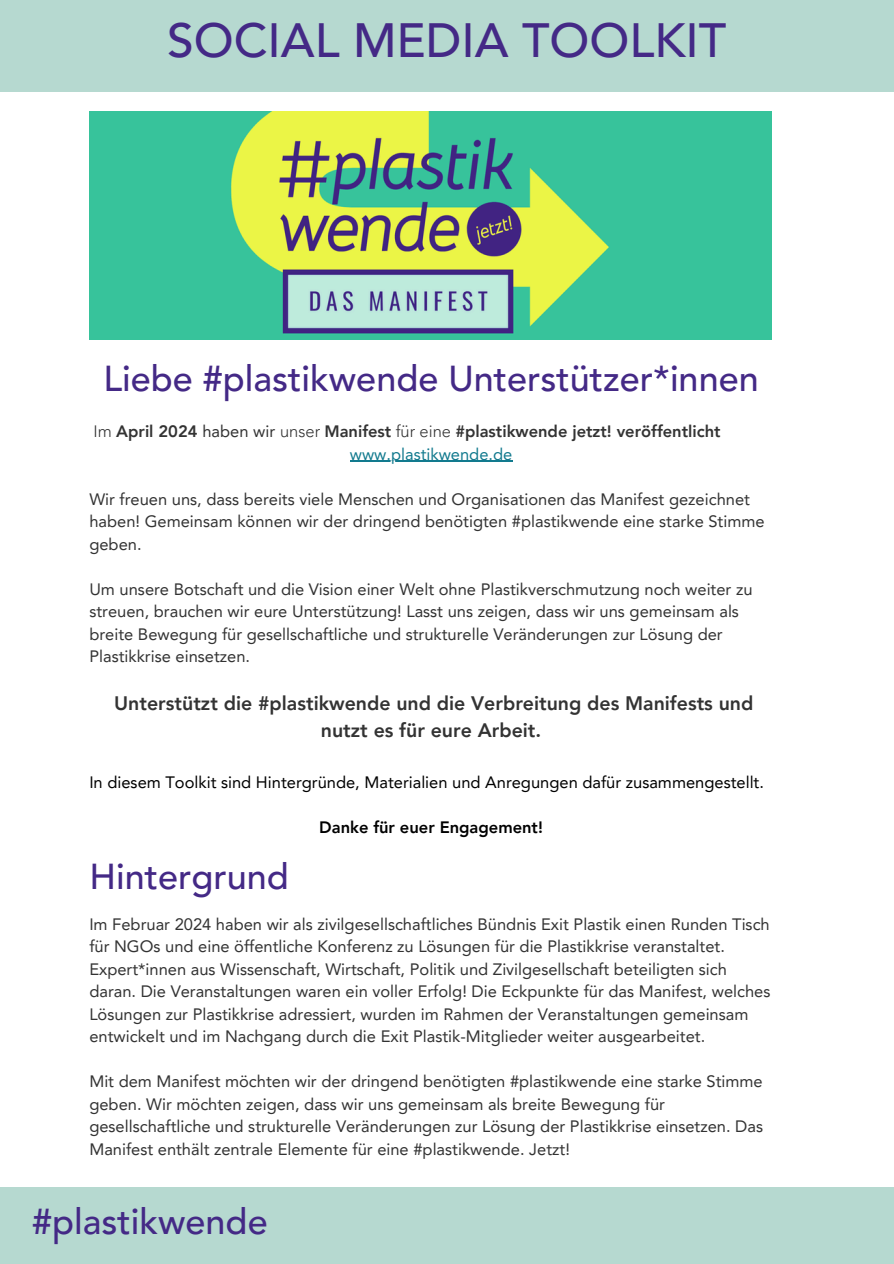
<style>
.page{position:relative;width:894px;height:1264px;background:#fff}
.page>*{position:absolute;margin:0;border:0;box-sizing:border-box;transform-origin:0 0}
.t1{font:500 48px "Avenir LT Pro";color:#442986}
.t2{font:500 36px "Avenir LT Pro";color:#442986}
.t3{font:800 19.5px/27px "Avenir LT Pro";color:#333;text-align:center}
.t4{font:16.5px/22.5px "Avenir LT Pro";color:#333}
.t5{font:16.5px "Avenir LT Pro";color:#000}
.t6{font:800 16.5px "Avenir LT Pro";color:#333}
.t7{font:800 16.5px "Avenir LT Pro";color:#000}
.t8{font:16.5px "Avenir LT Pro";color:#127a8e}
.s1{font-weight:300}
.s2{font-weight:400}
</style>
<div class="page">
<div style="left:0;top:0;width:893px;height:92px;background:#b6d9d0"></div>
<div style="left:0;top:1186px;width:893px;height:77px;background:#b6d9d0"></div>
<img style="left:89px;top:112px;width:682px;height:227px">
<hr style="left:350px;top:461px;width:162px;height:1px;background:#127a8e">
<h4 class="t1" style="left:167px;top:20px;width:560px">SOCIAL MEDIA TOOLKIT</h4>
<p class="t2" style="left:103px;top:363px;width:656px">Liebe #plastikwende Unterstützer*innen</p>
<p class="t6" style="left:94px;top:425px;width:628px"><span class="s1">Im</span> April 2024 <span class="s2">haben wir</span> <span class="s1">unser</span> Manifest <span class="s1">für eine</span> #plastikwende jetzt! veröffentlicht</p>
<h2 class="t8" style="left:350px;top:447px;width:164px">www.plastikwende.de</h2>
<p class="t4" style="left:89px;top:489px;width:676px">Wir freuen uns, dass bereits viele Menschen und Organisationen das Manifest gezeichnet haben! Gemeinsam können wir der dringend benötigten #plastikwende eine starke Stimme geben.</p>
<p class="t4" style="left:89px;top:579px;width:664px">Um unsere Botschaft und die Vision einer Welt ohne Plastikverschmutzung noch weiter zu streuen, brauchen wir eure Unterstützung! Lasst uns zeigen, dass wir uns gemeinsam als breite Bewegung für gesellschaftliche und strukturelle Veränderungen zur Lösung der Plastikkrise einsetzen.</p>
<p class="t3" style="left:114px;top:691px;width:640px">Unterstützt die #plastikwende und die Verbreitung des Manifests und nutzt es für eure Arbeit.</p>
<p class="t5" style="left:89px;top:776px;width:676px">In diesem Toolkit sind Hintergründe, Materialien und Anregungen dafür zusammengestellt.</p>
<h3 class="t7" style="left:319px;top:821px;width:225px">Danke für euer Engagement!</h3>
<h2 class="t2" style="left:89px;top:861px;width:201px">Hintergrund</h2>
<p class="t4" style="left:89px;top:914px;width:682px">Im Februar 2024 haben wir als zivilgesellschaftliches Bündnis Exit Plastik einen Runden Tisch für NGOs und eine öffentliche Konferenz zu Lösungen für die Plastikkrise veranstaltet.<br>Expert*innen aus Wissenschaft, Wirtschaft, Politik und Zivilgesellschaft beteiligten sich daran. Die Veranstaltungen waren ein voller Erfolg! Die Eckpunkte für das Manifest, welches Lösungen zur Plastikkrise adressiert, wurden im Rahmen der Veranstaltungen gemeinsam entwickelt und im Nachgang durch die Exit Plastik-Mitglieder weiter ausgearbeitet.</p>
<p class="t4" style="left:89px;top:1071px;width:675px">Mit dem Manifest möchten wir der dringend benötigten #plastikwende eine starke Stimme geben. Wir möchten zeigen, dass wir uns gemeinsam als breite Bewegung für gesellschaftliche und strukturelle Veränderungen zur Lösung der Plastikkrise einsetzen. Das Manifest enthält zentrale Elemente für eine #plastikwende. Jetzt!</p>
<h2 class="t2" style="left:32px;top:1206px;width:237px">#plastikwende</h2>
</div>
